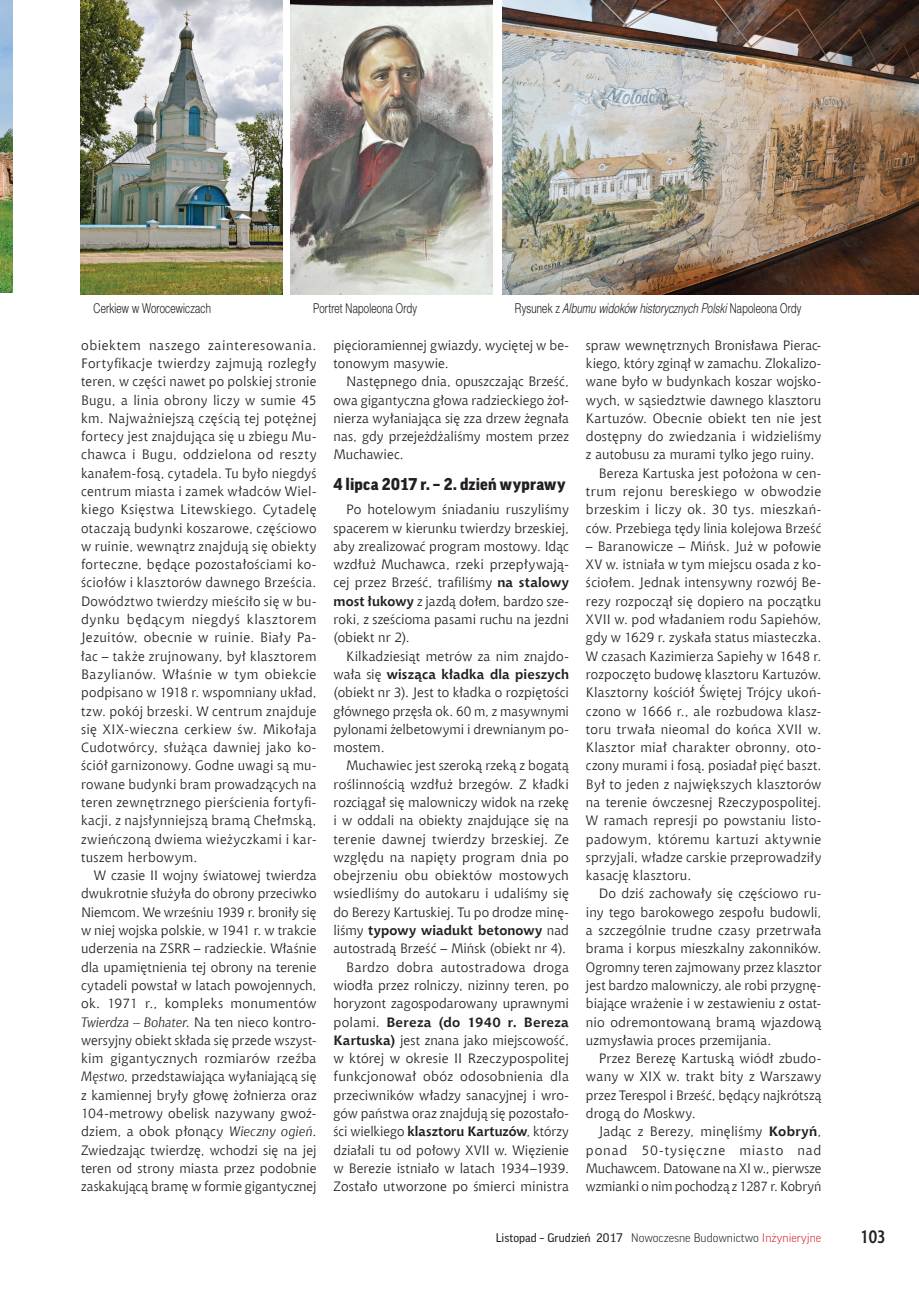
<style>
.page{position:relative;width:919px;height:1289px;background:#fff}
.page>*{position:absolute;margin:0;border:0;box-sizing:border-box;transform-origin:0 0}
.t1{font:700 18px "Aerton Cnd EFN";color:#231f20}
.t2{font:900 16.5px "Good Pro";letter-spacing:.01em;color:#231f20}
.t3{font:13.5px/18.3px "Chianti EU";letter-spacing:.01em;color:#231f20;text-align:justify}
.t4{font:italic 13.5px "Switzer Cnd EFN Light";letter-spacing:.015em;color:#231f20;scale:.9 1}
.t5{font:13.5px "Switzer Cnd EFN Light";letter-spacing:.015em;color:#231f20;scale:.9 1}
.t6{font:13.5px "Chianti EU";letter-spacing:.03em;color:#231f20}
.t7{font:12px "Good Pro";color:#231f20}
.s1{font-style:normal}
.s2{font-style:italic}
.s3{font-weight:700}
.s4{font-weight:300}
.s5{font-weight:300;color:#d1232a}
</style>
<div class="page">
<img style="left:0;top:1px;width:13px;height:291px">
<img style="left:81px;top:1px;width:201px;height:294px">
<img style="left:502px;top:0;width:416px;height:295px">
<img style="left:291px;top:0;width:201px;height:295px">
<p class="t5" style="left:94px;top:300px;width:132px">Cerkiew w Worocewiczach</p>
<p class="t5" style="left:313px;top:300px;width:117px">Portret Napoleona Ordy</p>
<p class="t4" style="left:514px;top:300px;width:320px"><span class="s1">Rysunek z</span> Albumu widoków historycznych Polski <span class="s1">Napoleona Ordy</span></p>
<p class="t3" style="left:81px;top:336px;width:237px">obiektem naszego zainteresowania.<br>Fortyfikacje twierdzy zajmują rozległy teren, w części nawet po polskiej stronie Bugu, a linia obrony liczy w sumie 45 km. Najważniejszą częścią tej potężnej fortecy jest znajdująca się u zbiegu Mu&shy;chawca i Bugu, oddzielona od reszty kanałem-fosą, cytadela. Tu było niegdyś centrum miasta i zamek władców Wiel&shy;kiego Księstwa Litewskiego. Cytadelę otaczają budynki koszarowe, częściowo w ruinie, wewnątrz znajdują się obiekty forteczne, będące pozostałościami ko&shy;ściołów i klasztorów dawnego Brześcia.<br>Dowództwo twierdzy mieściło się w bu&shy;dynku będącym niegdyś klasztorem Jezuitów, obecnie w ruinie. Biały Pa&shy;łac – także zrujnowany, był klasztorem Bazylianów. Właśnie w tym obiekcie podpisano w 1918 r. wspomniany układ, tzw. pokój brzeski. W centrum znajduje się XIX-wieczna cerkiew św. Mikołaja Cudotwórcy, służąca dawniej jako ko&shy;ściół garnizonowy. Godne uwagi są mu&shy;rowane budynki bram prowadzących na teren zewnętrznego pierścienia fortyfi&shy;kacji, z najsłynniejszą bramą Chełmską, zwieńczoną dwiema wieżyczkami i kar&shy;tuszem herbowym.</p>
<p class="t3" style="left:81px;top:866px;width:237px;text-indent:13px">W czasie II wojny światowej twierdza dwukrotnie służyła do obrony przeciwko Niemcom. We wrześniu 1939 r. broniły się w niej wojska polskie, w 1941 r. w trakcie uderzenia na ZSRR – radzieckie. Właśnie dla upamiętnienia tej obrony na terenie cytadeli powstał w latach powojennych, ok. 1971 r., kompleks monumentów <span class="s2">Twierdza – Bohater</span>. Na ten nieco kontro&shy;wersyjny obiekt składa się przede wszyst&shy;kim gigantycznych rozmiarów rzeźba <span class="s2">Męstwo</span>, przedstawiająca wyłaniającą się z kamiennej bryły głowę żołnierza oraz 104-metrowy obelisk nazywany gwoź&shy;dziem, a obok płonący <span class="s2">Wieczny ogień</span>.<br>Zwiedzając twierdzę, wchodzi się na jej teren od strony miasta przez podobnie zaskakującą bramę w formie gigantycznej</p>
<p class="t3" style="left:333px;top:336px;width:237px">pięcioramiennej gwiazdy, wyciętej w be&shy;tonowym masywie.</p>
<p class="t3" style="left:333px;top:372px;width:237px;text-indent:13px">Następnego dnia, opuszczając Brześć, owa gigantyczna głowa radzieckiego żoł&shy;nierza wyłaniająca się zza drzew żegnała nas, gdy przejeżdżaliśmy mostem przez Muchawiec.</p>
<p class="t2" style="left:333px;top:475px;width:233px">4 lipca 2017 r. – 2. dzień wyprawy</p>
<p class="t3" style="left:333px;top:500px;width:237px;text-indent:13px">Po hotelowym śniadaniu ruszyliśmy spacerem w kierunku twierdzy brzeskiej, aby zrealizować program mostowy. Idąc wzdłuż Muchawca, rzeki przepływają&shy;cej przez Brześć, trafiliśmy <span class="s3">na stalowy most łukowy</span> z jazdą dołem, bardzo sze&shy;roki, z sześcioma pasami ruchu na jezdni (obiekt nr 2).</p>
<p class="t3" style="left:333px;top:646px;width:237px;text-indent:13px">Kilkadziesiąt metrów za nim znajdo&shy;wała się <span class="s3">wisząca kładka dla pieszych </span>(obiekt nr 3). Jest to kładka o rozpiętości głównego przęsła ok. 60 m, z masywnymi pylonami żelbetowymi i drewnianym po&shy;mostem.</p>
<p class="t3" style="left:333px;top:756px;width:237px;text-align:right">Muchawiec jest szeroką rzeką z bogatą roślinnością wzdłuż brzegów. Z kładki rozciągał się malowniczy widok na rzekę i w oddali na obiekty znajdujące się na terenie dawnej twierdzy brzeskiej. Ze względu na napięty program dnia po obejrzeniu obu obiektów mostowych wsiedliśmy do autokaru i udaliśmy się do Berezy Kartuskiej. Tu po drodze minę&shy;liśmy <span class="s3">typowy wiadukt betonowy</span> nad autostradą Brześć – Mińsk (obiekt nr 4).<br>Bardzo dobra autostradowa droga wiodła przez rolniczy, nizinny teren, po horyzont zagospodarowany uprawnymi polami. <span class="s3">Bereza (do 1940 r. Bereza Kartuska)</span> jest znana jako miejscowość, w której w okresie II Rzeczypospolitej funkcjonował obóz odosobnienia dla przeciwników władzy sanacyjnej i wro&shy;gów państwa oraz znajdują się pozostało&shy;ści wielkiego <span class="s3">klasztoru Kartuzów</span>, którzy działali tu od połowy XVII w. Więzienie w Berezie istniało w latach 1934–1939.<br>Zostało utworzone po śmierci ministra</p>
<p class="t3" style="left:586px;top:336px;width:237px">spraw wewnętrznych Bronisława Pierac-</p>
<p class="t3" style="left:586px;top:354px;width:237px">kiego, który zginął w zamachu. Zlokalizo-</p>
<p class="t3" style="left:586px;top:372px;width:237px">wane było w budynkach koszar wojsko-</p>
<p class="t3" style="left:586px;top:390px;width:237px">wych, w sąsiedztwie dawnego klasztoru</p>
<p class="t3" style="left:586px;top:409px;width:237px">Kartuzów. Obecnie obiekt ten nie jest</p>
<p class="t3" style="left:586px;top:427px;width:237px">dostępny do zwiedzania i widzieliśmy</p>
<p class="t3" style="left:586px;top:445px;width:230px">z autobusu za murami tylko jego ruiny.</p>
<p class="t3" style="left:598px;top:463px;width:224px">Bereza Kartuska jest położona w cen-</p>
<p class="t6" style="left:586px;top:483px;width:237px">trum rejonu bereskiego w obwodzie</p>
<p class="t3" style="left:586px;top:500px;width:237px">brzeskim i liczy ok. 30 tys. mieszkań-</p>
<p class="t3" style="left:586px;top:518px;width:237px">ców. Przebiega tędy linia kolejowa Brześć</p>
<p class="t3" style="left:586px;top:537px;width:237px">– Baranowicze – Mińsk. Już w połowie XV w. istniała w tym miejscu osada z ko&shy;ściołem. Jednak intensywny rozwój Be&shy;rezy rozpoczął się dopiero na początku XVII w. pod władaniem rodu Sapiehów, gdy w 1629 r. zyskała status miasteczka.<br>W czasach Kazimierza Sapiehy w 1648 r. rozpoczęto budowę klasztoru Kartuzów.<br>Klasztorny kościół Świętej Trójcy ukoń&shy;czono w 1666 r., ale rozbudowa klasz&shy;toru trwała nieomal do końca XVII w.<br>Klasztor miał charakter obronny, oto&shy;czony murami i fosą, posiadał pięć baszt.<br>Był to jeden z największych klasztorów na terenie ówczesnej Rzeczypospolitej.<br>W ramach represji po powstaniu listo&shy;padowym, któremu kartuzi aktywnie sprzyjali, władze carskie przeprowadziły kasację klasztoru.</p>
<p class="t3" style="left:586px;top:884px;width:237px;text-indent:13px">Do dziś zachowały się częściowo ru&shy;iny tego barokowego zespołu budowli, a szczególnie trudne czasy przetrwała brama i korpus mieszkalny zakonników.<br>Ogromny teren zajmowany przez klasztor jest bardzo malowniczy, ale robi przygnę&shy;biające wrażenie i w zestawieniu z ostat&shy;nio odremontowaną bramą wjazdową uzmysławia proces przemijania.</p>
<p class="t3" style="left:586px;top:1049px;width:237px;text-indent:13px">Przez Berezę Kartuską wiódł zbudo&shy;wany w XIX w. trakt bity z Warszawy przez Terespol i Brześć, będący najkrótszą drogą do Moskwy.</p>
<p class="t3" style="left:586px;top:1122px;width:237px;text-indent:13px">Jadąc z Berezy, minęliśmy <span class="s3">Kobryń</span>, ponad 50-tysięczne miasto nad Muchawcem. Datowane na XI w., pierwsze wzmianki o nim pochodzą z 1287 r. Kobryń</p>
<p class="t7" style="left:495px;top:1230px;width:327px">Listopad – Grudzień 2017 <span class="s4">Nowoczesne Budownictwo</span> <span class="s5">Inżynieryjne</span></p>
<h1 class="t1" style="left:860px;top:1225px;width:27px">103</h1>
</div>
